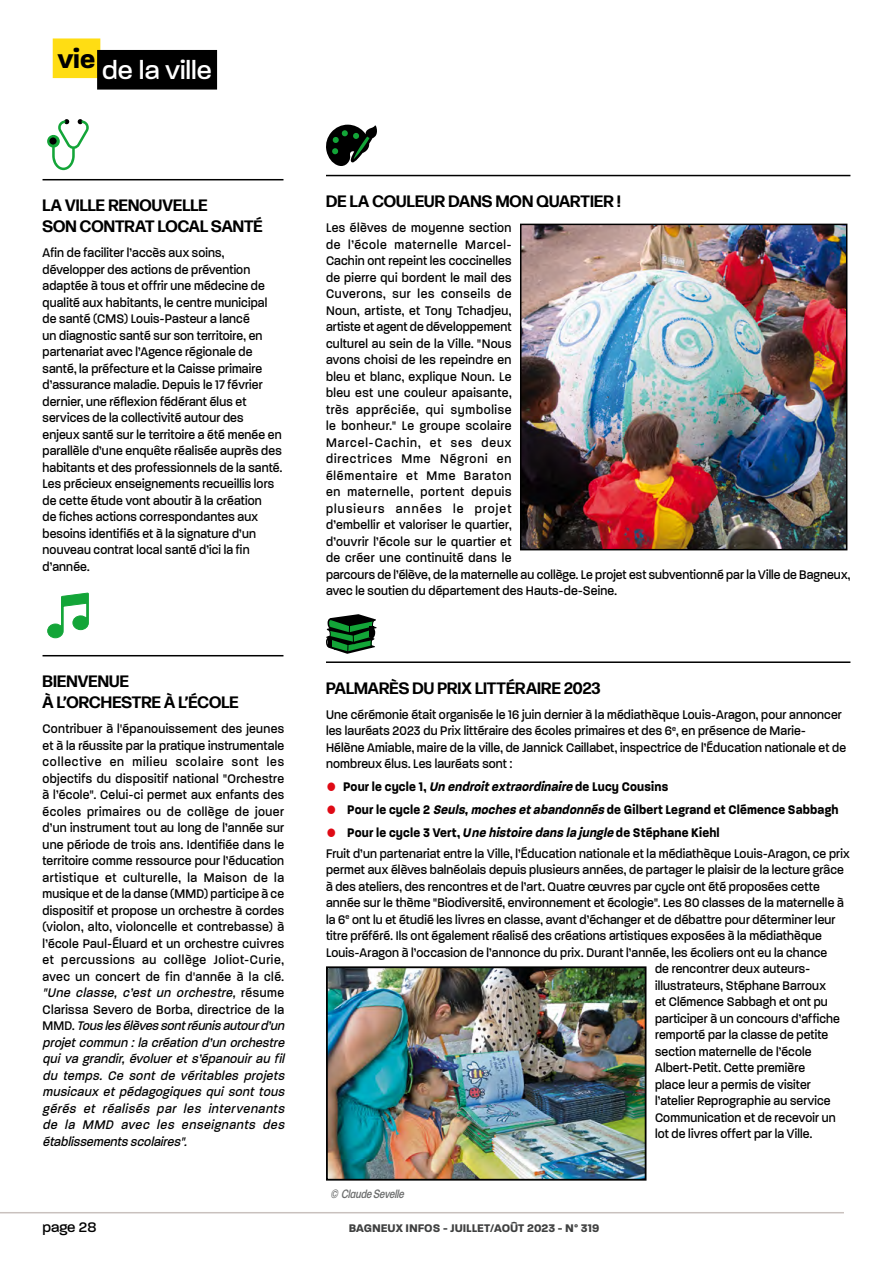
<style>
.page{position:relative;width:893px;height:1263px;background:#fff}
.page>*{position:absolute;margin:0;border:0;box-sizing:border-box;transform-origin:0 0}
.t1{font:500 27px "Paralucent";color:#fff}
.t2{font:700 16.5px/21px "Forma DJR Deck";letter-spacing:.005em;color:#000}
.t3{font:500 15px "Paralucent";color:#000}
.t4{font:500 13.5px/16.5px "Paralucent";letter-spacing:.015em;color:#000;scale:.9 1}
.t5{font:700 13.5px "Paralucent";letter-spacing:.015em;color:#000;scale:.9 1}
.t6{font:700 12px "Paralucent";color:#3f4040}
.t7{font:italic 500 12px "Forma DJR Deck";color:#6c6d6d;scale:.8 1}
.s1{font-style:italic}
.s2{color:#df0a15}
.s3{font-weight:700}
.s4{font-weight:700;font-style:italic}
</style>
<div class="page">
<hr style="left:0;top:1212px;width:844px;height:1px;background:#c9c1be">
<div style="left:53px;top:38px;width:47px;height:40px;background:#ffdd13"></div>
<div style="left:97px;top:50px;width:120px;height:40px;background:#000"></div>
<svg style="left:326px;top:614px;width:51px;height:40px"></svg>
<svg style="left:47px;top:119px;width:42px;height:51px"></svg>
<div style="left:49px;top:137px;width:8px;height:8px;background:#000;border-radius:50%"></div>
<hr style="left:43px;top:655px;width:240px;height:1px;background:#000">
<hr style="left:43px;top:179px;width:240px;height:1px;background:#000">
<svg style="left:326px;top:125px;width:51px;height:41px"></svg>
<svg style="left:48px;top:593px;width:40px;height:45px"></svg>
<hr style="left:326px;top:175px;width:524px;height:1px;background:#000">
<hr style="left:326px;top:661px;width:524px;height:2px;background:#000">
<img style="left:523px;top:227px;width:321px;height:320px">
<div style="left:520px;top:224px;width:327px;height:326px;border:2px solid #000"></div>
<img style="left:329px;top:969px;width:314px;height:208px">
<div style="left:326px;top:966px;width:320px;height:214px;border:2px solid #000"></div>
<h1 class="t1" style="left:58px;top:54px;width:156px"><sup>vie</sup> de la ville</h1>
<p class="t2" style="left:43px;top:195px;width:222px">LA VILLE RENOUVELLE<br>SON CONTRAT LOCAL SANTÉ</p>
<p class="t4" style="left:43px;top:245px;width:268px">Afin de faciliter l’accès aux soins, développer des actions de prévention adaptée à tous et offrir une médecine de qualité aux habitants, le centre municipal de santé (CMS) Louis-Pasteur a lancé<br>un diagnostic santé sur son territoire, en partenariat avec l’Agence régionale de santé, la préfecture et la Caisse primaire d’assurance maladie. Depuis le 17 février dernier, une réflexion fédérant élus et services de la collectivité autour des enjeux santé sur le territoire a été menée en parallèle d’une enquête réalisée auprès des habitants et des professionnels de la santé.<br>Les précieux enseignements recueillis lors de cette étude vont aboutir à la création<br>de fiches actions correspondantes aux besoins identifiés et à la signature d’un nouveau contrat local santé d’ici la fin d’année.</p>
<p class="t2" style="left:43px;top:671px;width:198px">BIENVENUE<br>À L’ORCHESTRE À L’ÉCOLE</p>
<p class="t4" style="left:43px;top:721px;width:274px">Contribuer à l'épanouissement des jeunes et à la réussite par la pratique instrumentale collective en milieu scolaire sont les objectifs du dispositif national "Orchestre à l’école". Celui-ci permet aux enfants des écoles primaires ou de collège de jouer d’un instrument tout au long de l’année sur une période de trois ans. Identifiée dans le territoire comme ressource pour l’éducation artistique et culturelle, la Maison de la musique et de la danse (MMD) participe à ce dispositif et propose un orchestre à cordes (violon, alto, violoncelle et contrebasse) à l’école Paul-Éluard et un orchestre cuivres et percussions au collège Joliot-Curie, avec un concert de fin d'année à la clé. <span class="s1">"Une classe, c’est un orchestre,</span> r é s u m e Clarissa Severo de Borba, directrice de la M M D . <span class="s1">Touslesélèvessontréunisautourd’un projetcommun :la création d’un orchestre qui va grandir, évoluer et s’épanouir au fil du temps. Ce sont de véritables projets musicaux et pédagogiques qui sont tous gérés et réalisés par les intervenants de la MMD avec les enseignants des établissements scolaires".</span></p>
<p class="t2" style="left:326px;top:190px;width:296px">DE LA COULEUR DANS MON QUARTIER !</p>
<p class="t4" style="left:326px;top:219px;width:584px">Les élèves de moyenne section<br>de l’école maternelle Marcel-<br>Cachin ont repeint les coccinelles<br>de pierre qui bordent le mail des<br>Cuverons, sur les conseils de<br>Noun, artiste, et Tony Tchadjeu,<br>artiste et agent de développement<br>culturel au sein de la Ville. "Nous<br>avons choisi de les repeindre en<br>bleu et blanc, explique Noun. Le<br>bleu est une couleur apaisante,<br>très appréciée, qui symbolise<br>le bonheur." Le groupe scolaire<br>Marcel-Cachin, et ses deux<br>directrices Mme Négroni en<br>élémentaire et Mme Baraton<br>en maternelle, portent depuis<br>plusieurs années le projet<br>d’embellir et valoriser le quartier,<br>d’ouvrir l’école sur le quartier et<br>de créer une continuité dans le<br>parcours de l’élève, de la maternelle au collège. Le projet est subventionné par la Ville de Bagneux, avec le soutien du département des Hauts-de-Seine.</p>
<p class="t2" style="left:326px;top:677px;width:276px">PALMARÈS DU PRIX LITTÉRAIRE 2023</p>
<p class="t4" style="left:326px;top:706px;width:579px">Une cérémonie était organisée le 16 juin dernier à la médiathèque Louis-Aragon, pour annoncer les lauréats 2023 du Prix littéraire des écoles primaires et des 6<sup>e</sup>, en présence de Marie-Hélène Amiable, maire de la ville, de Jannick Caillabet, inspectrice de l’Éducation nationale et de nombreux élus. Les lauréats sont :</p>
<p class="t5" style="left:326px;top:778px;width:382px"><span class="s2">●</span> Pour le cycle 1 , <span class="s1">Un endroitextraordinaire</span> de Lucy Cousins</p>
<p class="t5" style="left:326px;top:801px;width:571px"><span class="s2">●</span> Pour le cycle 2 <span class="s1">Seuls,moches etabandonnés</span> de Gilbert Legrand et Clémence Sabbagh</p>
<p class="t4" style="left:326px;top:822px;width:583px;line-height:20.7px"><span class="s2">●</span> <span class="s3">Pour le cycle 3 Vert,</span> <span class="s4">U</span><span class="s4">ne histoire dans la jungle</span> <span class="s3">de Stéphane Kiehl<br></span>Fruit d’un partenariat entre la Ville, l’Éducation nationale et la médiathèque Louis-Aragon, ce prix</p>
<p class="t4" style="left:326px;top:861px;width:577px">permet aux élèves balnéolais depuis plusieurs années, de partager le plaisir de la lecture grâce</p>
<p class="t4" style="left:326px;top:878px;width:550px">à des ateliers, des rencontres et de l’art. Quatre œuvres par cycle ont été proposées cette</p>
<p class="t4" style="left:326px;top:894px;width:577px">année sur le thème "Biodiversité, environnement et écologie". Les 80 classes de la maternelle à</p>
<p class="t4" style="left:326px;top:911px;width:568px">la 6<sup>e</sup> ont lu et étudié les livres en classe, avant d’échanger et de débattre pour déterminer leur</p>
<p class="t4" style="left:326px;top:927px;width:553px">titre préféré. Ils ont également réalisé des créations artistiques exposées à la médiathèque</p>
<p class="t4" style="left:326px;top:944px;width:559px">Louis-Aragon à l’occasion de l’annonce du prix. Durant l’année, les écoliers ont eu la chance</p>
<p class="t4" style="left:655px;top:960px;width:174px">de rencontrer deux auteurs-</p>
<p class="t4" style="left:655px;top:977px;width:191px">illustrateurs, Stéphane Barroux</p>
<p class="t4" style="left:655px;top:993px;width:193px">et Clémence Sabbagh et ont pu</p>
<p class="t4" style="left:655px;top:1010px;width:207px">participer à un concours d’affiche</p>
<p class="t4" style="left:655px;top:1026px;width:194px">remporté par la classe de petite</p>
<p class="t4" style="left:655px;top:1043px;width:175px">section maternelle de l’école</p>
<p class="t4" style="left:655px;top:1059px;width:168px">Albert-Petit. Cette première</p>
<p class="t4" style="left:655px;top:1076px;width:175px">place leur a permis de visiter</p>
<p class="t4" style="left:655px;top:1092px;width:197px">l’atelier Reprographie au service</p>
<p class="t4" style="left:655px;top:1109px;width:202px">Communication et de recevoir un</p>
<p class="t4" style="left:655px;top:1125px;width:176px">lot de livres offert par la Ville.</p>
<p class="t7" style="left:331px;top:1186px;width:97px">© ClaudeSevelle</p>
<p class="t3" style="left:43px;top:1218px;width:55px">page 28</p>
<p class="t6" style="left:349px;top:1221px;width:252px">BAGNEUX INFOS - JUILLET/AOÛT 2023 - N° 319</p>
</div>
